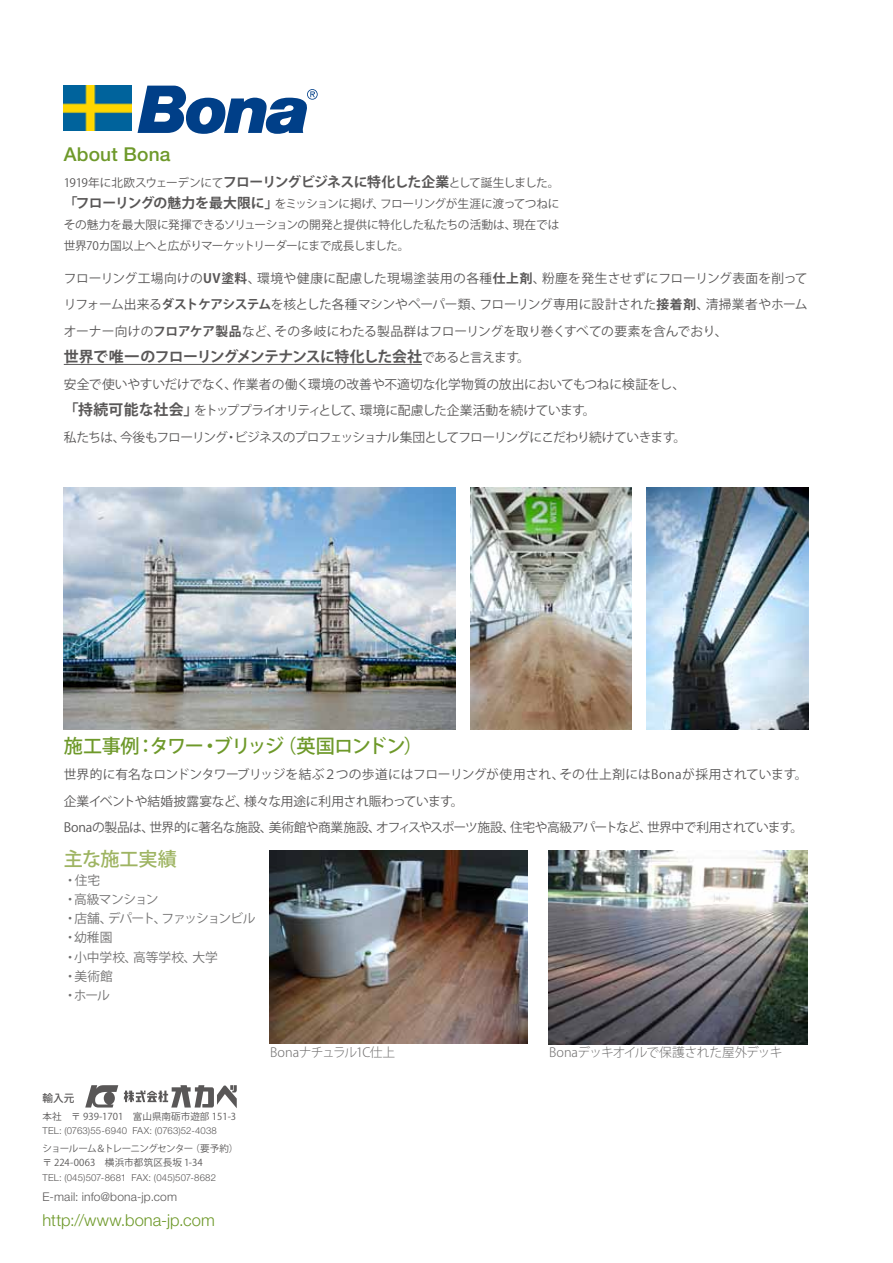
<style>
.page{position:relative;width:893px;height:1263px;background:#fff}
.page>*{position:absolute;margin:0;border:0;box-sizing:border-box;transform-origin:0 0}
.t1{font:500 19.2px "Koz Go Pro";letter-spacing:-.065em;color:#6e992a}
.t2{font:500 19.2px "Helvetica Neue LT Std";letter-spacing:.01em;color:#6e992a}
.t3{font:500 19.2px "Koz Go Pro";letter-spacing:-.005em;color:#9eb462}
.t4{font:300 16.5px "Helvetica Neue LT Std";color:#6e992a}
.t5{font:700 14.85px "Koz Go Pro";letter-spacing:-.04em;color:#595757}
.t6{font:12.75px/26.5px "Koz Go Pro";letter-spacing:-.025em;color:#595757}
.t7{font:12.75px/19.2px "Koz Go Pro";letter-spacing:-.04em;color:#727171}
.t8{font:300 12.75px "Koz Go Pro";letter-spacing:-.04em;color:#727171}
.t9{font:300 12px "Helvetica Neue LT Std";letter-spacing:.015em;color:#595757}
.t10{font:11.7px/21.3px "Koz Go Pro";letter-spacing:-.035em;color:#595757;text-align:justify}
.t11{font:500 10.65px "Koz Go Pro";color:#595757}
.t12{font:9.6px/14.9px "Koz Go Pro";letter-spacing:-.015em;color:#595757}
.t13{font:300 9.6px/14.4px "Helvetica Neue LT Std";letter-spacing:.015em;color:#595757}
.s1{font-weight:700;font-size:13.8px}
.s2{font-weight:700}
.s3{font-weight:400;font-size:12.75px}
.s4{font-weight:700;font-size:14.85px}
.s5{font-family:"Koz Go Pro";font-weight:400}
.s6{font-family:"Helvetica Neue LT Std";font-weight:300}
</style>
<div class="page">
<svg style="left:138px;top:86px;width:180px;height:48px"></svg>
<img style="left:64px;top:487px;width:391px;height:243px">
<img style="left:470px;top:487px;width:162px;height:243px">
<img style="left:647px;top:487px;width:161px;height:243px">
<hr style="left:64px;top:364px;width:358px;height:1px;background:#595757">
<img style="left:64px;top:85px;width:68px;height:45px">
<img style="left:270px;top:850px;width:258px;height:194px">
<img style="left:549px;top:850px;width:258px;height:194px">
<svg style="left:85px;top:1085px;width:33px;height:22px"></svg>
<svg style="left:124px;top:1085px;width:113px;height:23px"></svg>
<p class="t2" style="left:64px;top:143px;width:108px">About Bona</p>
<p class="t10" style="left:64px;top:172px;width:497px">1919年に北欧スウェーデンにて<span class="s1">フローリングビジネスに特化した企業</span>として誕生しました。<span class="s1">「フローリングの魅力を最大限に」</span>をミッションに掲げ、フローリングが生涯に渡ってつねにその魅力を最大限に発揮できるソリューションの開発と提供に特化した私たちの活動は、現在では世界70カ国以上へと広がりマーケットリーダーにまで成長しました。</p>
<p class="t6" style="left:64px;top:265px;width:745px;text-align:justify">フローリング工場向けの<span class="s2">UV塗料</span>、環境や健康に配慮した現場塗装用の各種<span class="s2">仕上剤</span>、粉塵を発生させずにフローリング表面を削ってリフォーム出来る<span class="s2">ダストケアシステム</span>を核とした各種マシンやペーパー類、フローリング専用に設計された<span class="s2">接着剤</span>、清掃業者やホームオーナー向けの<span class="s2">フロアケア製品</span>など、その多岐にわたる製品群はフローリングを取り巻くすべての要素を含んでおり、</p>
<p class="t5" style="left:64px;top:347px;width:468px">世界で唯一のフローリングメンテナンスに特化した会社<span class="s3">であると言えます。</span></p>
<p class="t6" style="left:64px;top:371px;width:624px">安全で使いやすいだけでなく、作業者の働く環境の改善や不適切な化学物質の放出においてもつねに検証をし、<span class="s4">「持続可能な社会」</span>をトッププライオリティとして、環境に配慮した企業活動を続けています。<br>私たちは、今後もフローリング・ビジネスのプロフェッショナル集団としてフローリングにこだわり続けていきます。</p>
<p class="t1" style="left:64px;top:733px;width:361px">施工事例：タワー・ブリッジ（英国ロンドン）</p>
<p class="t6" style="left:64px;top:762px;width:745px">世界的に有名なロンドンタワーブリッジを結ぶ２つの歩道にはフローリングが使用され、その仕上剤にはBonaが採用されています。企業イベントや結婚披露宴など、様々な用途に利用され賑わっています。<br>Bonaの製品は、世界的に著名な施設、美術館や商業施設、オフィスやスポーツ施設、住宅や高級アパートなど、世界中で利用されています。</p>
<p class="t3" style="left:64px;top:846px;width:115px">主な施工実績</p>
<p class="t7" style="left:64px;top:871px;width:193px">・住宅<br>・高級マンション<br>・店舗、デパート、ファッションビル・幼稚園<br>・小中学校、高等学校、大学<br>・美術館<br>・ホール</p>
<p class="t11" style="left:43px;top:1091px;width:33px">輸入元</p>
<p class="t13" style="left:43px;top:1109px;width:195px"><span class="s5">本社　〒 939-1701　富山県南砺市遊部 151-3<br></span>TEL: (0763)55-6940 FAX: (0763)52-4038</p>
<p class="t12" style="left:43px;top:1141px;width:197px">ショールーム＆トレーニングセンター（要予約）〒 224-0063　横浜市都筑区長坂 1-34<br><span class="s6">TEL: (045)507-8681 FAX: (045)507-8682</span></p>
<p class="t9" style="left:43px;top:1190px;width:136px">E-mail: info@bona-jp.com</p>
<p class="t4" style="left:43px;top:1210px;width:174px">http://www.bona-jp.com</p>
<p class="t8" style="left:270px;top:1044px;width:127px">Bonaナチュラル1C仕上</p>
<p class="t8" style="left:549px;top:1044px;width:235px">Bonaデッキオイルで保護された屋外デッキ</p>
</div>
